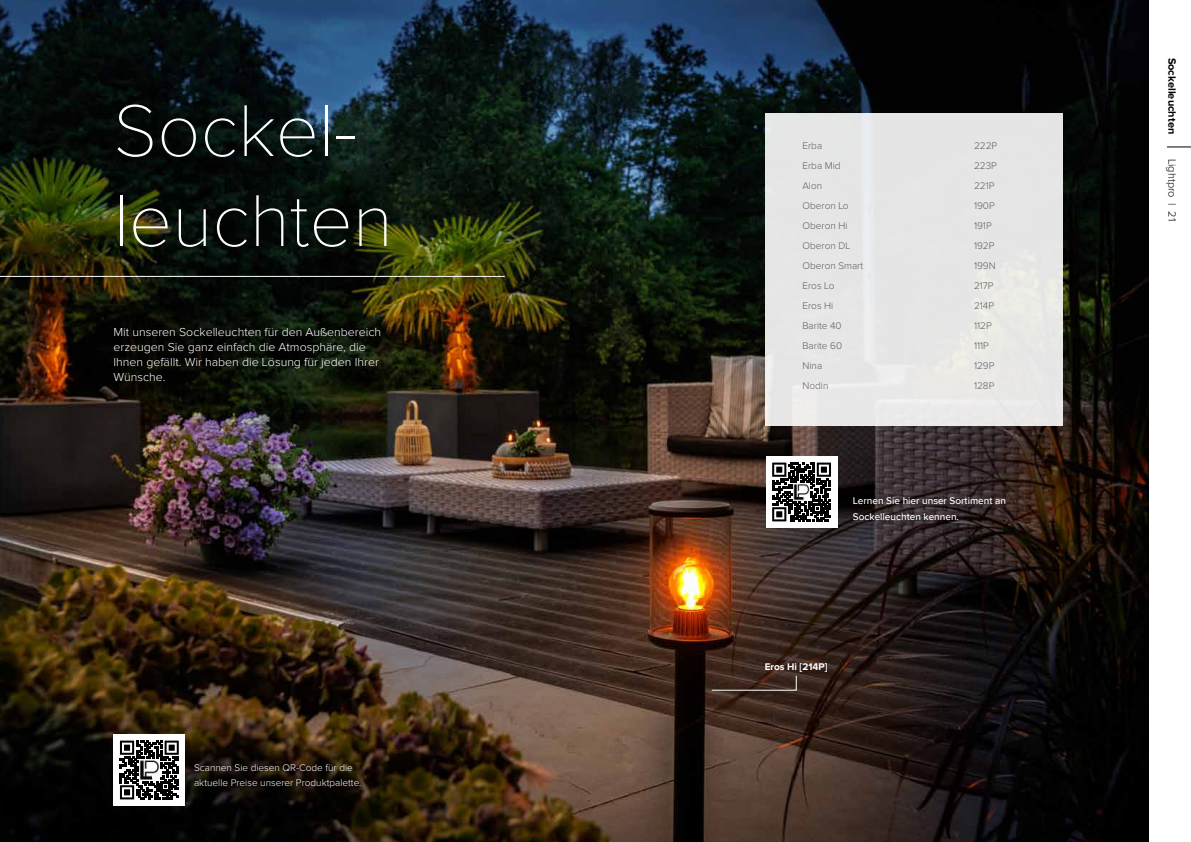
<style>
.page{position:relative;width:1191px;height:842px;background:#fff}
.page>*{position:absolute;margin:0;border:0;box-sizing:border-box;transform-origin:0 0}
.t1{font:100 76px "Proxima Nova";color:#fff}
.t2{font:300 12px/15px "Proxima Nova";color:#fff}
.t3{font:700 11px "Proxima Nova";color:#000}
.t4{font:300 11px "Proxima Nova";color:#000}
.t5{font:300 10px "Proxima Nova";color:#5c5c5b}
.t6{font:300 10px/15px "Proxima Nova";color:#fff}
.t7{font:500 10px/16px "Proxima Nova";color:#fff}
.t8{font:700 10px "Proxima Nova";color:#fff}
</style>
<div class="page">
<img style="left:0;top:0;width:1148px;height:842px">
<svg style="left:1167px;top:147px;width:24px;height:1px"></svg>
<svg style="left:711px;top:675px;width:85px;height:16px"></svg>
<div style="left:765px;top:113px;width:297px;height:313px;background:#e5e6e5"></div>
<hr style="left:0;top:276px;width:505px;height:1px;background:#fff">
<div style="left:766px;top:456px;width:71px;height:72px;background:#fff"></div>
<svg style="left:772px;top:463px;width:59px;height:58px"></svg>
<img style="left:793px;top:484px;width:16px;height:16px">
<div style="left:114px;top:734px;width:71px;height:72px;background:#fff"></div>
<svg style="left:120px;top:741px;width:59px;height:58px"></svg>
<img style="left:139px;top:760px;width:20px;height:20px">
<h1 class="t1" style="left:113px;top:96px;width:245px">Sockel-</h1>
<h1 class="t1" style="left:113px;top:186px;width:281px">leuchten</h1>
<p class="t2" style="left:113px;top:325px;width:269px">Mit unseren Sockelleuchten für den Außenbereich erzeugen Sie ganz einfach die Atmosphäre, die Ihnen gefällt. Wir haben die Lösung für jeden Ihrer Wünsche.</p>
<p class="t6" style="left:194px;top:761px;width:169px">Scannen Sie diesen QR-Code für die aktuelle Preise unserer Produktpalette.</p>
<p class="t5" style="left:802px;top:141px;width:21px">Erba</p>
<p class="t5" style="left:974px;top:141px;width:25px">222P</p>
<p class="t5" style="left:802px;top:161px;width:40px">Erba Mid</p>
<p class="t5" style="left:974px;top:161px;width:24px">223P</p>
<p class="t5" style="left:802px;top:181px;width:21px">Alon</p>
<p class="t5" style="left:974px;top:181px;width:22px">221P</p>
<p class="t5" style="left:802px;top:201px;width:48px">Oberon Lo</p>
<p class="t5" style="left:974px;top:201px;width:22px">190P</p>
<p class="t5" style="left:802px;top:221px;width:47px">Oberon Hi</p>
<p class="t5" style="left:974px;top:221px;width:19px">191P</p>
<p class="t5" style="left:802px;top:241px;width:49px">Oberon DL</p>
<p class="t5" style="left:974px;top:241px;width:22px">192P</p>
<p class="t5" style="left:802px;top:261px;width:62px">Oberon Smart</p>
<p class="t5" style="left:974px;top:261px;width:23px">199N</p>
<p class="t5" style="left:802px;top:281px;width:33px">Eros Lo</p>
<p class="t5" style="left:974px;top:281px;width:21px">217P</p>
<p class="t5" style="left:802px;top:301px;width:32px">Eros Hi</p>
<p class="t5" style="left:974px;top:301px;width:22px">214P</p>
<p class="t5" style="left:802px;top:321px;width:41px">Barite 40</p>
<p class="t5" style="left:974px;top:321px;width:19px">112P</p>
<p class="t5" style="left:802px;top:341px;width:41px">Barite 60</p>
<p class="t5" style="left:974px;top:341px;width:16px">111P</p>
<p class="t5" style="left:802px;top:361px;width:21px">Nina</p>
<p class="t5" style="left:974px;top:361px;width:22px">129P</p>
<p class="t5" style="left:802px;top:381px;width:27px">Nodin</p>
<p class="t5" style="left:974px;top:381px;width:22px">128P</p>
<p class="t7" style="left:853px;top:493px;width:154px">Lernen Sie hier unser Sortiment an<br>Sockelleuchten kennen.</p>
<p class="t8" style="left:764px;top:661px;width:64px">Eros Hi [214P]</p>
<p class="t3" style="left:1178px;top:58px;width:78px;rotate:90deg">Sockelleuchten</p>
<p class="t4" style="left:1177px;top:159px;width:64px;rotate:90deg">Lightpro | 21</p>
</div>
